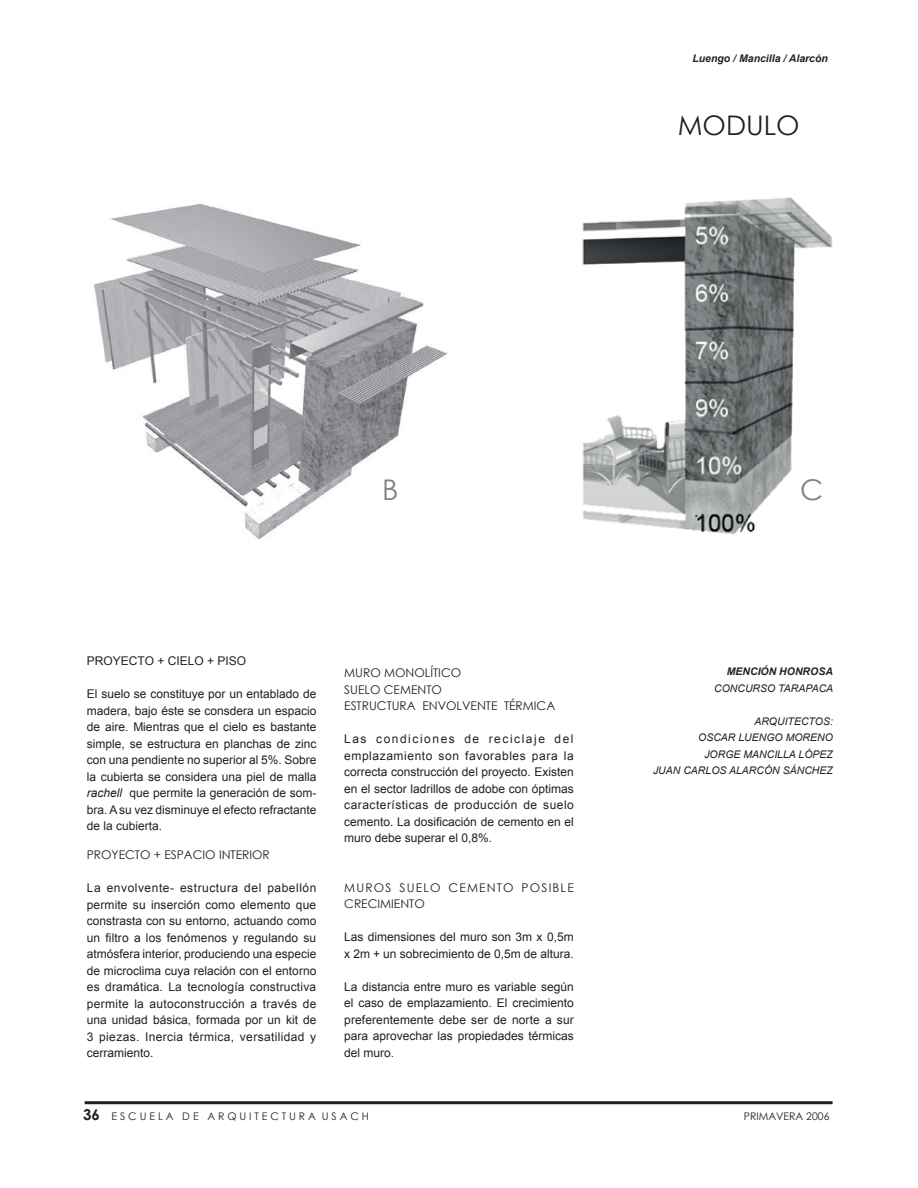
<style>
.page{position:relative;width:918px;height:1188px;background:#fff}
.page>*{position:absolute;margin:0;border:0;box-sizing:border-box;transform-origin:0 0}
.t1{font:28.5px "Century Gothic";color:#808285}
.t2{font:27px "Century Gothic";color:#231f20}
.t3{font:12px/16.5px "Arial";color:#231f20;text-align:justify}
.t4{font:12px/16.5px "Century Gothic";color:#231f20}
.t5{font:12px/16.5px "Century Gothic";letter-spacing:.1em;color:#231f20}
.t6{font:italic 10.5px/16.5px "Arial";color:#231f20;text-align:right}
.t7{font:10.5px "Century Gothic";color:#231f20}
.t8{font:italic 700 10.5px "Arial";color:#231f20}
.s1{font-style:italic}
.s2{font-weight:700;font-size:15px}
</style>
<div class="page">
<hr style="left:85px;top:1101px;width:748px;height:3px;background:#231f20">
<img style="left:94px;top:203px;width:354px;height:336px">
<img style="left:582px;top:197px;width:251px;height:338px">
<p class="t8" style="left:692px;top:52px;width:137px">Luengo / Mancilla / Alarcón</p>
<h2 class="t2" style="left:678px;top:107px;width:123px">MODULO</h2>
<h1 class="t1" style="left:382px;top:470px;width:18px">B</h1>
<h1 class="t1" style="left:800px;top:470px;width:25px">C</h1>
<p class="t3" style="left:87px;top:653px;width:161px">PROYECTO + CIELO + PISO</p>
<p class="t3" style="left:87px;top:686px;width:231px">El suelo se constituye por un entablado de madera, bajo éste se consdera un espacio de aire. Mientras que el cielo es bastante simple, se estructura en planchas de zinc con una pendiente no superior al 5%. Sobre la cubierta se considera una piel de malla <span class="s1">rachell</span> que permite la generación de som&shy;bra. A su vez disminuye el efecto refractante de la cubierta.</p>
<p class="t4" style="left:87px;top:846px;width:185px">PROYECTO + ESPACIO INTERIOR</p>
<p class="t3" style="left:87px;top:880px;width:231px">La envolvente- estructura del pabellón permite su inserción como elemento que constrasta con su entorno, actuando como un filtro a los fenómenos y regulando su atmósfera interior, produciendo una especie de microclima cuya relación con el entorno es dramática. La tecnología constructiva permite la autoconstrucción a través de una unidad básica, formada por un kit de 3 piezas. Inercia térmica, versatilidad y cerramiento.</p>
<p class="t4" style="left:344px;top:664px;width:213px">MURO MONOLÍTICO<br>SUELO CEMENTO<br>ESTRUCTURA ENVOLVENTE TÉRMICA</p>
<p class="t3" style="left:344px;top:731px;width:231px">Las condiciones de reciclaje del emplazamiento son favorables para la correcta construcción del proyecto. Existen en el sector ladrillos de adobe con óptimas características de producción de suelo cemento. La dosificación de cemento en el muro debe superar el 0,8%.</p>
<p class="t5" style="left:344px;top:879px;width:231px">MUROS SUELO CEMENTO POSIBLE<br>CRECIMIENTO</p>
<p class="t3" style="left:344px;top:929px;width:231px">Las dimensiones del muro son 3m x 0,5m x 2m + un sobrecimiento de 0,5m de altura.</p>
<p class="t3" style="left:344px;top:978px;width:231px">La distancia entre muro es variable según el caso de emplazamiento. El crecimiento preferentemente debe ser de norte a sur para aprovechar las propiedades térmicas del muro.</p>
<p class="t8" style="left:727px;top:665px;width:108px">MENCIÓN HONROSA</p>
<p class="t6" style="left:714px;top:680px;width:121px">CONCURSO TARAPACA</p>
<p class="t6" style="left:653px;top:713px;width:181px">ARQUITECTOS:<br>OSCAR LUENGO MORENO<br>JORGE MANCILLA LÓPEZ<br>JUAN CARLOS ALARCÓN SÁNCHEZ</p>
<p class="t7" style="left:83px;top:1109px;width:287px"><span class="s2">36</span> E S C U E L A D E A R Q U I T E C T U R A U S A C H</p>
<p class="t7" style="left:744px;top:1109px;width:87px">PRIMAVERA 2006</p>
</div>
